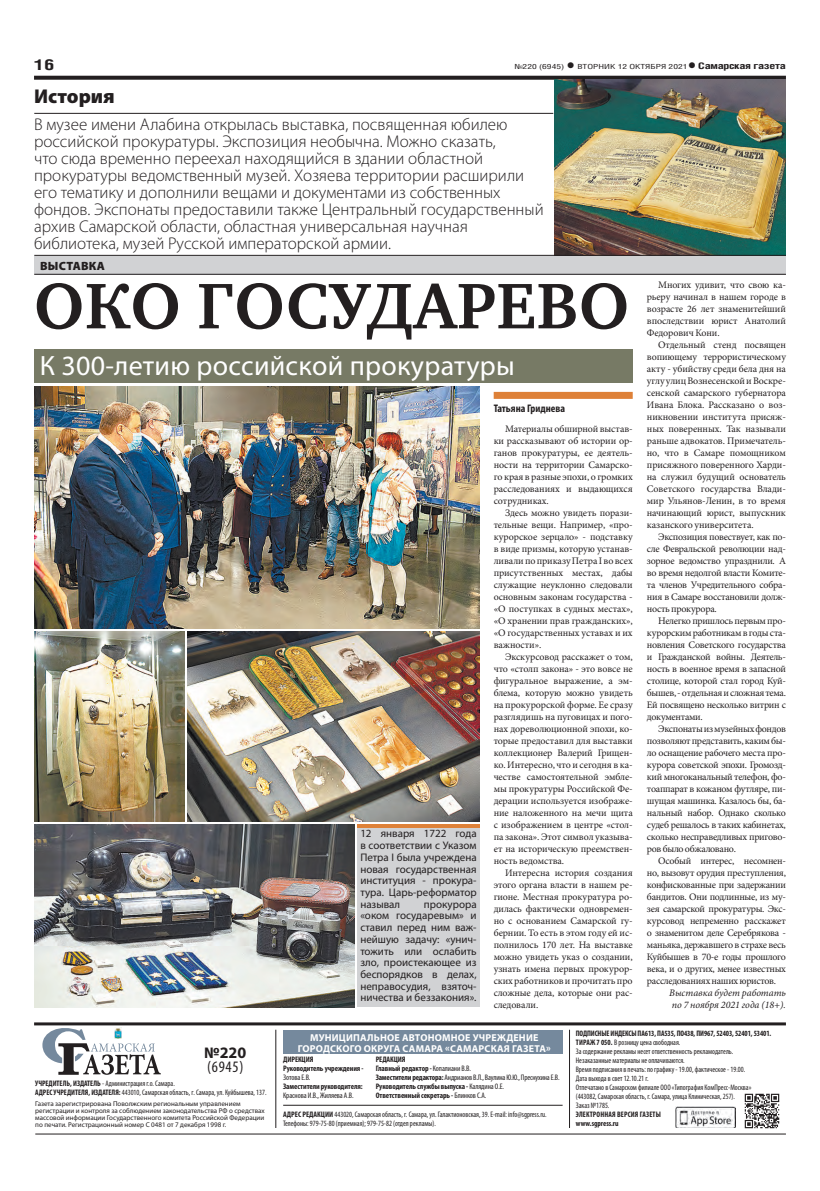
<style>
.page{position:relative;width:820px;height:1191px;background:#fff}
.page>*{position:absolute;margin:0;border:0;box-sizing:border-box;transform-origin:0 0}
.t1{font:700 66px "Charter C";letter-spacing:.01em;color:#231f20}
.t2{font:28px "Myriad Pro";letter-spacing:.01em;color:#fff}
.t3{font:900 20px "Myriad Pro";color:#231f20}
.t4{font:300 17px/17px "Myriad Pro";color:#231f20}
.t5{font:condensed 16px "Myriad Pro";color:#231f20}
.t6{font:700 16px "Myriad Pro";color:#231f20}
.t7{font:700 15px "Helios Cond";color:#231f20;scale:1.4 1}
.t8{font:900 12px "Myriad Pro";letter-spacing:.02em;color:#231f20}
.t9{font:11px/11.7px "Myriad Pro";color:#231f20;text-align:justify}
.t10{font:700 condensed 11px "Myriad Pro";color:#231f20}
.t11{font:10px/12px "Minion Pro";letter-spacing:-.015em;color:#231f20;text-align:justify}
.t12{font:700 10px/11px "Myriad Pro";letter-spacing:.02em;color:#fff;text-align:center}
.t13{font:italic 10px/12px "Minion Pro";color:#231f20}
.t14{font:700 9px "Helios Cond";letter-spacing:-.02em;color:#231f20;scale:1.4 1}
.t15{font:condensed 8px/9px "Myriad Pro";color:#231f20;scale:.95 1}
.t16{font:700 condensed 8px/9px "Myriad Pro";letter-spacing:-.01em;color:#231f20}
.t17{font:700 condensed 8px "Myriad Pro";letter-spacing:-.01em;color:#231f20;scale:.95 1}
.t18{font:condensed 8px "Myriad Pro";color:#231f20}
.t19{font:7px/7px "Myriad Pro";color:#231f20}
.t20{font:7px "Helios Cond";color:#231f20;scale:1.4 1}
.s1{font-weight:700;font-size:16px}
.s2{font-size:16px}
.s3{font-weight:400}
.s4{font-weight:700}
</style>
<div class="page">
<svg style="left:34px;top:76px;width:751px;height:4px;background:#322f30"></svg>
<div style="left:493px;top:392px;width:139px;height:7px;background:#de8138"></div>
<svg style="left:42px;top:1025px;width:119px;height:49px"></svg>
<img style="left:675px;top:1106px;width:60px;height:22px">
<img style="left:744px;top:1093px;width:36px;height:36px">
<hr style="left:283px;top:1105px;width:279px;height:1px;background:#231f20">
<hr style="left:275px;top:1029px;width:1px;height:99px;background:#231f20">
<hr style="left:569px;top:1029px;width:1px;height:99px;background:#231f20">
<hr style="left:34px;top:1022px;width:751px;height:3px;background:#231f20">
<hr style="left:35px;top:1133px;width:750px;height:1px;background:#231f20">
<div style="left:283px;top:1030px;width:279px;height:24px;background:#75899d"></div>
<svg style="left:34px;top:112px;width:82px;height:1px"></svg>
<hr style="left:34px;top:113px;width:519px;height:1px;background:#231f20">
<div style="left:34px;top:350px;width:598px;height:33px;background:#777a65"></div>
<img style="left:554px;top:80px;width:231px;height:175px">
<div style="left:357px;top:826px;width:122px;height:181px;background:#d1d2d4"></div>
<hr style="left:357px;top:824px;width:122px;height:3px;background:#de8138">
<img style="left:187px;top:631px;width:292px;height:190px">
<img style="left:34px;top:386px;width:445px;height:242px">
<img style="left:34px;top:631px;width:150px;height:190px">
<img style="left:34px;top:824px;width:320px;height:183px">
<div style="left:34px;top:256px;width:751px;height:19px;background:#d1d2d4"></div>
<hr style="left:34px;top:255px;width:751px;height:1px;background:#231f20">
<hr style="left:34px;top:274px;width:751px;height:1px;background:#231f20">
<h3 class="t7" style="left:34px;top:55px;width:16px">16</h3>
<p class="t20" style="left:514px;top:63px;width:125px">№220 (6945) <span class="s1">•</span> вторник 12 октября 2021</p>
<p class="t14" style="left:687px;top:61px;width:72px"><span class="s2">•</span> Самарская газета</p>
<h3 class="t3" style="left:34px;top:85px;width:82px">История</h3>
<p class="t4" style="left:34px;top:115px;width:511px">В музее имени Алабина открылась выставка, посвященная юбилею российской прокуратуры. Экспозиция необычна. Можно сказать,<br>что сюда временно переехал находящийся в здании областной прокуратуры ведомственный музей. Хозяева территории расширили его тематику и дополнили вещами и документами из собственных фондов. Экспонаты предоставили также Центральный государственный архив Самарской области, областная универсальная научная библиотека, музей Русской императорской армии.</p>
<p class="t8" style="left:40px;top:259px;width:66px">Выставка</p>
<h1 class="t1" style="left:34px;top:270px;width:591px">Око государево</h1>
<h2 class="t2" style="left:40px;top:348px;width:476px">К 300-летию российской прокуратуры</h2>
<p class="t9" style="left:360px;top:827px;width:118px">12 января 1722 года в соответствии с Указом Петра I была учреждена новая государственная институция - прокура&shy;тура. Царь-реформатор называл</p>
<p class="t9" style="left:360px;top:898px;width:118px;text-indent:64px">прокурора «оком государевым» и ставил перед ним важ&shy;нейшую задачу: «унич&shy;тожить или ослабить зло, проистекающее из беспорядков в делах, неправосудия, взяточ&shy;ничества и беззакония».</p>
<p class="t10" style="left:493px;top:402px;width:73px">Татьяна Гриднева</p>
<p class="t11" style="left:493px;top:423px;width:140px;text-indent:11px">Материалы обширной выстав&shy;ки рассказывают об истории ор&shy;ганов прокуратуры, ее деятель&shy;ности на территории Самарско&shy;го края в разные эпохи, о громких расследованиях и выдающихся сотрудниках.</p>
<p class="t11" style="left:493px;top:507px;width:140px;text-indent:11px">Здесь можно увидеть порази&shy;тельные вещи. Например, «про&shy;курорское зерцало» - подставку в виде призмы, которую устанав&shy;ливали по приказу Петра I во всех присутственных местах, дабы служащие неуклонно следовали основным законам государства - «О поступках в судных местах», «О хранении прав гражданских», «О государственных уставах и их важности».</p>
<p class="t11" style="left:493px;top:651px;width:140px;text-indent:11px">Экскурсовод расскажет о том, что «столп закона» - это вовсе не фигуральное выражение, а эм&shy;блема, которую можно увидеть на прокурорской форме. Ее сразу разглядишь на пуговицах и пого&shy;нах дореволюционной эпохи, ко&shy;торые предоставил для выставки коллекционер Валерий Грищен&shy;ко. Интересно, что и сегодня в ка&shy;честве самостоятельной эмбле&shy;мы прокуратуры Российской Фе&shy;дерации используется изображе&shy;ние наложенного на мечи щита с изображением в центре «стол&shy;па закона». Этот символ указыва&shy;ет на историческую преемствен&shy;ность ведомства.</p>
<p class="t11" style="left:493px;top:867px;width:140px;text-indent:11px">Интересна история создания этого органа власти в нашем ре&shy;гионе. Местная прокуратура ро&shy;дилась фактически одновремен&shy;но с основанием Самарской гу&shy;бернии. То есть в этом году ей ис&shy;полнилось 170 лет. На выставке можно увидеть указ о создании, узнать имена первых прокурор&shy;ских работников и прочитать про сложные дела, которые они рас&shy;следовали.</p>
<p class="t11" style="left:646px;top:279px;width:140px;text-indent:11px">Многих удивит, что свою ка&shy;рьеру начинал в нашем городе в возрасте 26 лет знаменитейший впоследствии юрист Анатолий Федорович Кони.</p>
<p class="t11" style="left:646px;top:339px;width:140px;text-indent:11px">Отдельный стенд посвящен вопиющему террористическому акту - убийству среди бела дня на углу улиц Вознесенской и Воскре&shy;сенской самарского губернатора Ивана Блока. Рассказано о воз&shy;никновении института присяж&shy;ных поверенных. Так называли раньше адвокатов. Примечатель&shy;но, что в Самаре помощником присяжного поверенного Харди&shy;на служил будущий основатель Советского государства Влади&shy;мир Ульянов-Ленин, в то время начинающий юрист, выпускник казанского университета.</p>
<p class="t11" style="left:646px;top:531px;width:140px;text-indent:11px">Экспозиция повествует, как по&shy;сле Февральской революции над&shy;зорное ведомство упразднили. А во время недолгой власти Комите&shy;та членов Учредительного собра&shy;ния в Самаре восстановили долж&shy;ность прокурора.</p>
<p class="t11" style="left:646px;top:615px;width:140px;text-indent:11px">Нелегко пришлось первым про&shy;курорским работникам в годы ста&shy;новления Советского государства и Гражданской войны. Деятель&shy;ность в военное время в запасной столице, которой стал город Куй&shy;бышев, - отдельная и сложная тема.<br>Ей посвящено несколько витрин с документами.</p>
<p class="t11" style="left:646px;top:723px;width:140px;text-indent:11px">Экспонаты из музейных фондов позволяют представить, каким бы&shy;ло оснащение рабочего места про&shy;курора советской эпохи. Громозд&shy;кий многоканальный телефон, фо&shy;тоаппарат в кожаном футляре, пи&shy;шущая машинка. Казалось бы, ба&shy;нальный набор. Однако сколько судеб решалось в таких кабинетах, сколько несправедливых пригово&shy;ров было обжаловано.</p>
<p class="t11" style="left:646px;top:855px;width:140px;text-indent:11px">Особый интерес, несомнен&shy;но, вызовут орудия преступления, конфискованные при задержании бандитов. Они подлинные, из му&shy;зея самарской прокуратуры. Экс&shy;курсовод непременно расскажет о знаменитом деле Серебрякова - маньяка, державшего в страхе весь Куйбышев в 70-е годы прошлого века, и о других, менее известных расследованиях наших юристов.</p>
<p class="t13" style="left:669px;top:987px;width:118px">Выставка будет работать по 7 ноября 2021 года (18+).</p>
<p class="t12" style="left:298px;top:1031px;width:254px">Муниципальное автономное учреждение городского округа Самара «Самарская газета»</p>
<p class="t16" style="left:375px;top:1055px;width:185px">РЕДАКЦИЯ<br>Главный редактор - <span class="s3">Копалиани В.В.<br></span>Заместители редактора: <span class="s3">Андрианов В.Л., Ваулина Ю.Ю., Преснухина Е.В.<br></span>Руководитель службы выпуска - <span class="s3">Калядина О.Е.<br></span>Ответственный секретарь - <span class="s3">Блинков С.А.</span></p>
<h3 class="t6" style="left:204px;top:1042px;width:44px">№220</h3>
<h3 class="t5" style="left:207px;top:1057px;width:38px">(6945)</h3>
<p class="t16" style="left:283px;top:1055px;width:82px">ДИРЕКЦИЯ<br>Руководитель учреждения -</p>
<p class="t18" style="left:283px;top:1072px;width:29px">Зотова Е.В.</p>
<p class="t16" style="left:283px;top:1082px;width:81px">Заместители руководителя:</p>
<p class="t18" style="left:283px;top:1090px;width:72px">Краснова И.В., Жиляева А.В.</p>
<p class="t15" style="left:35px;top:1079px;width:245px"><span class="s4">УЧРЕДИТЕЛЬ, ИЗДАТЕЛЬ</span> - Администрация г.о. Самара.<br><span class="s4">АДРЕС УЧРЕДИТЕЛЯ, ИЗДАТЕЛЯ:</span> 443010, Самарская область, г. Самара, ул. Куйбышева, 137.</p>
<p class="t19" style="left:35px;top:1100px;width:231px">Газета зарегистрирована Поволжским региональным управлением регистрации и контроля за соблюдением законодательства РФ о средствах массовой информации Государственного комитета Российской Федерации по печати. Регистрационный номер С 0481 от 7 декабря 1998 г.</p>
<p class="t15" style="left:283px;top:1109px;width:279px"><span class="s4">АДРЕС РЕДАКЦИИ</span> 443020, Самарская область, г. Самара, ул. Галактионовская, 39. E-mail: info@sgpress.ru.<br>Телефоны: 979-75-80 (приемная); 979-75-82 (отдел рекламы).</p>
<p class="t15" style="left:575px;top:1028px;width:207px"><span class="s4">ПОДПИСНЫЕ ИНДЕКСЫ ПА613, ПА535, ПО438, ПИ967, 52403, 52401, 53401.<br>ТИРАЖ 7 050.</span> В розницу цена свободная.<br>За содержание рекламы несет ответственность рекламодатель.<br>Незаказанные материалы не оплачиваются.<br>Время подписания в печать: по графику - 19.00, фактическое - 19.00.<br>Дата выхода в свет 12.10.21 г.<br>Отпечатано в Самарском филиале ООО «Типография КомПресс-Москва» (443082, Самарская область, г. Самара, улица Клиническая, 257).<br>Заказ №1785.</p>
<p class="t17" style="left:575px;top:1109px;width:6px">Электронная</p>
<p class="t17" style="left:617px;top:1109px;width:9px">версия</p>
<p class="t17" style="left:639px;top:1109px;width:5px">газеты</p>
<p class="t17" style="left:575px;top:1118px;width:47px">www.sgpress.ru</p>
</div>
